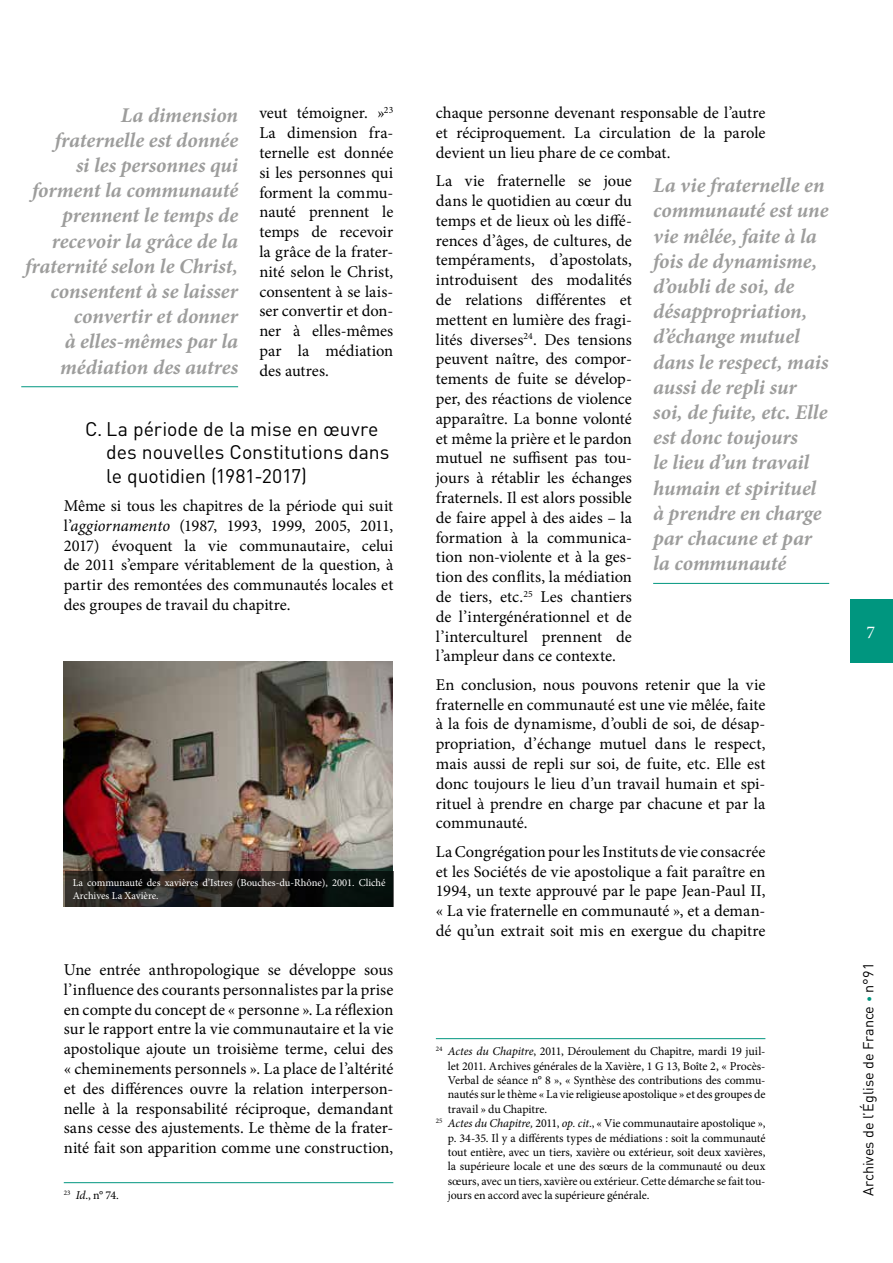
<style>
.page{position:relative;width:893px;height:1263px;background:#fff}
.page>*{position:absolute;margin:0;border:0;box-sizing:border-box;transform-origin:0 0}
.t1{font:italic 700 21px/25.2px "Minion Pro";letter-spacing:-.005em;color:#9d9d9c}
.t2{font:19.5px/23.4px "DIN";letter-spacing:-.005em;color:#000}
.t3{font:18px "Minion Pro";color:#fff}
.t4{font:16.5px/19.8px "Minion Pro";color:#000;text-align:justify}
.t5{font:14.4px "DIN";color:#000}
.t6{font:12px "Minion Pro";letter-spacing:-.005em;color:#000}
.t7{font:10.5px/12.6px "Minion Pro";color:#fff}
.s1{font-style:italic}
.s2{font-weight:500;font-size:12px;color:#00967f}
</style>
<div class="page">
<div style="left:850px;top:600px;width:43px;height:63px;background:#00967f"></div>
<hr style="left:64px;top:1182px;width:329px;height:1px;background:#00967f">
<hr style="left:436px;top:1038px;width:329px;height:1px;background:#00967f">
<img style="left:64px;top:661px;width:328px;height:246px">
<svg style="left:65px;top:871px;width:328px;height:36px;background:#1b1b18"></svg>
<hr style="left:653px;top:583px;width:176px;height:1px;background:#00967f">
<hr style="left:21px;top:386px;width:217px;height:1px;background:#00967f">
<p class="t1" style="left:25px;top:102px;width:214px;text-align:right">La dimension<br>fraternelle est donnée<br>si les personnes qui forment la communauté prennent le temps de recevoir la grâce de la fraternité selon le Christ, consentent à se laisser convertir et donner<br>à elles-mêmes par la médiation des autres</p>
<p class="t4" style="left:259px;top:103px;width:135px">veut témoigner. »<sup>23<br></sup>La dimension fra&shy;ternelle est donnée si les personnes qui forment la commu&shy;nauté prennent le temps de recevoir la grâce de la frater&shy;nité selon le Christ, consentent à se lais&shy;ser convertir et don&shy;ner à elles-mêmes par la médiation des autres.</p>
<p class="t2" style="left:106px;top:417px;width:285px;text-indent:-21px">C. La période de la mise en œuvre des nouvelles Constitutions dans le quotidien (1981-2017)</p>
<p class="t4" style="left:64px;top:496px;width:331px">Même si tous les chapitres de la période qui suit l’<span class="s1">aggiornamento</span> (1987, 1993, 1999, 2005, 2011, 2017) évoquent la vie communautaire, celui de 2011 s’empare véritablement de la question, à partir des remontées des communautés locales et des groupes de travail du chapitre.</p>
<p class="t7" style="left:73px;top:877px;width:314px">La communauté des xavières d’Istres (Bouches-du-Rhône), 2001. Cliché<br>Archives La Xavière.</p>
<p class="t4" style="left:64px;top:960px;width:331px">Une entrée anthropologique se développe sous l’influence des courants personnalistes par la prise en compte du concept de « personne ». La réflexion sur le rapport entre la vie communautaire et la vie apostolique ajoute un troisième terme, celui des « cheminements personnels ». La place de l’altérité et des différences ouvre la relation interperson&shy;nelle à la responsabilité réciproque, demandant sans cesse des ajustements. Le thème de la frater&shy;nité fait son apparition comme une construction,</p>
<p class="t6" style="left:64px;top:1187px;width:57px"><sup>23</sup> <span class="s1">Id</span>., n° 74.</p>
<p class="t4" style="left:436px;top:103px;width:331px">chaque personne devenant responsable de l’autre et réciproquement. La circulation de la parole devient un lieu phare de ce combat.</p>
<p class="t4" style="left:436px;top:171px;width:198px">La vie fraternelle se joue dans le quotidien au cœur du temps et de lieux où les diffé&shy;rences d’âges, de cultures, de tempéraments, d’apostolats, introduisent des modalités de relations différentes et mettent en lumière des fragi&shy;lités diverses<sup>24</sup>. Des tensions peuvent naître, des compor&shy;tements de fuite se dévelop&shy;per, des réactions de violence apparaître. La bonne volonté et même la prière et le pardon mutuel ne suffisent pas tou&shy;jours à rétablir les échanges fraternels. Il est alors possible de faire appel à des aides – la formation à la communica&shy;tion non-violente et à la ges&shy;tion des conflits, la médiation de tiers, etc.<sup>25</sup> Les chantiers de l’intergénérationnel et de l’interculturel prennent de l’ampleur dans ce contexte.</p>
<p class="t4" style="left:436px;top:675px;width:331px">En conclusion, nous pouvons retenir que la vie fraternelle en communauté est une vie mêlée, faite à la fois de dynamisme, d’oubli de soi, de désap&shy;propriation, d’échange mutuel dans le respect, mais aussi de repli sur soi, de fuite, etc. Elle est donc toujours le lieu d’un travail humain et spi&shy;rituel à prendre en charge par chacune et par la communauté.</p>
<p class="t4" style="left:436px;top:842px;width:331px">La Congrégation pour les Instituts de vie consacrée et les Sociétés de vie apostolique a fait paraître en 1994, un texte approuvé par le pape Jean-Paul II, « La vie fraternelle en communauté », et a deman&shy;dé qu’un extrait soit mis en exergue du chapitre</p>
<p class="t1" style="left:653px;top:173px;width:177px">La vie fraternelle en communauté est une vie mêlée, faite à la fois de dynamisme, d’oubli de soi, de désappropriation, d’échange mutuel dans le respect, mais aussi de repli sur soi, de fuite, etc. Elle est donc toujours<br>le lieu d’un travail humain et spirituel à prendre en charge par chacune et par la communauté</p>
<p class="t6" style="left:436px;top:1043px;width:331px"><sup>24</sup> <span class="s1">Actes du Chapitre</span>, 2011, Déroulement du Chapitre, mardi 19 juil-</p>
<p class="t6" style="left:448px;top:1058px;width:319px">let 2011. Archives générales de la Xavière, 1 G 13, Boîte 2, « Procès-</p>
<p class="t6" style="left:448px;top:1072px;width:319px">Verbal de séance n° 8 », « Synthèse des contributions des commu-</p>
<p class="t6" style="left:448px;top:1086px;width:319px">nautés sur le thème « La vie religieuse apostolique » et des groupes de</p>
<p class="t6" style="left:448px;top:1101px;width:101px">travail » du Chapitre.</p>
<p class="t6" style="left:436px;top:1115px;width:331px"><sup>25</sup> <span class="s1">Actes du Chapitre,</span> 2011, <span class="s1">op. cit</span>., « Vie communautaire apostolique »,</p>
<p class="t6" style="left:448px;top:1130px;width:319px">p. 34-35. Il y a différents types de médiations : soit la communauté</p>
<p class="t6" style="left:448px;top:1144px;width:319px">tout entière, avec un tiers, xavière ou extérieur, soit deux xavières,</p>
<p class="t6" style="left:448px;top:1158px;width:319px">la supérieure locale et une des sœurs de la communauté ou deux</p>
<p class="t6" style="left:448px;top:1173px;width:319px">sœurs, avec un tiers, xavière ou extérieur. Cette démarche se fait tou-</p>
<p class="t6" style="left:448px;top:1187px;width:203px">jours en accord avec la supérieure générale.</p>
<p class="t3" style="left:866px;top:620px;width:10px">7</p>
<p class="t5" style="left:859px;top:1196px;width:234px;rotate:-90deg">Archives de l’Église de France <span class="s2">•</span> n°91</p>
</div>
